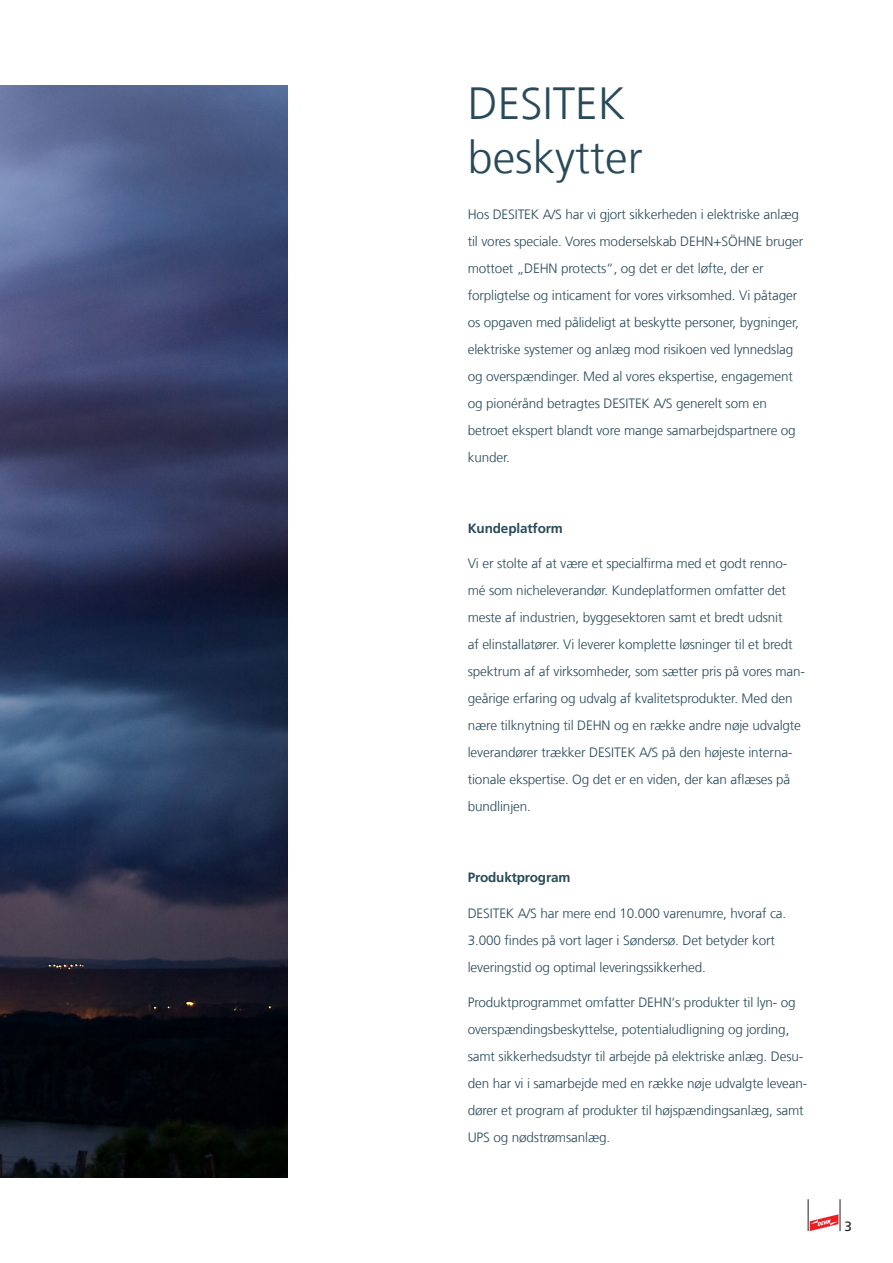
<style>
.page{position:relative;width:893px;height:1263px;background:#fff}
.page>*{position:absolute;margin:0;border:0;box-sizing:border-box;transform-origin:0 0}
.Headline_45_30pt_Ant{font:300 45px "Frutiger LT Com";color:#294a59}
.Copy_45_9pt_antrazit{font:300 13.5px/27px "Frutiger LT Com";letter-spacing:-.01em;color:#294a59}
.Headline_65_Bold_9pt{font:700 13.5px "Frutiger LT Com";letter-spacing:-.01em;color:#294a59}
.t1{font:13.5px "Frutiger";color:#231f20}
</style>
<div class="page">
<img style="left:0;top:85px;width:287px;height:1093px">
<svg style="left:810px;top:1214px;width:28px;height:17px"></svg>
<hr style="left:808px;top:1199px;width:1px;height:32px;background:#231f20">
<hr style="left:840px;top:1199px;width:1px;height:32px;background:#231f20">
<p class="Headline_45_30pt_Ant" style="left:468px;top:77px;width:159px">DESITEK</p>
<p class="Headline_45_30pt_Ant" style="left:468px;top:131px;width:176px">beskytter</p>
<p class="Copy_45_9pt_antrazit" style="left:468px;top:200px;width:337px">Hos DESITEK A/S har vi gjort sikkerheden i elektriske anlæg til vores speciale. Vores moderselskab DEHN+SÖHNE bruger mottoet „DEHN protects“, og det er det løfte, der er forpligtelse og inticament for vores virksomhed. Vi påtager os opgaven med pålideligt at beskytte personer, bygninger, elektriske systemer og anlæg mod risikoen ved lynnedslag og overspændinger. Med al vores ekspertise, engagement og pionérånd betragtes DESITEK A/S generelt som en betroet ekspert blandt vore mange samarbejdspartnere og kunder.</p>
<p class="Headline_65_Bold_9pt" style="left:468px;top:520px;width:97px">Kundeplatform</p>
<p class="Copy_45_9pt_antrazit" style="left:468px;top:550px;width:339px">Vi er stolte af at være et specialfirma med et godt renno&shy;mé som nicheleverandør. Kundeplatformen omfatter det meste af industrien, byggesektoren samt et bredt udsnit<br>af elinstallatører. Vi leverer komplette løsninger til et bredt spektrum af af virksomheder, som sætter pris på vores man&shy;geårige erfaring og udvalg af kvalitetsprodukter. Med den nære tilknytning til DEHN og en række andre nøje udvalgte leverandører trækker DESITEK A/S på den højeste interna&shy;tionale ekspertise. Og det er en viden, der kan aflæses på bundlinjen.</p>
<p class="Headline_65_Bold_9pt" style="left:468px;top:869px;width:104px">Produktprogram</p>
<p class="Copy_45_9pt_antrazit" style="left:468px;top:899px;width:320px">DESITEK A/S har mere end 10.000 varenumre, hvoraf ca.<br>3.000 findes på vort lager i Søndersø. Det betyder kort leveringstid og optimal leveringssikkerhed.</p>
<p class="Copy_45_9pt_antrazit" style="left:468px;top:989px;width:341px">Produktprogrammet omfatter DEHN‘s produkter til lyn- og overspændingsbeskyttelse, potentialudligning og jording, samt sikkerhedsudstyr til arbejde på elektriske anlæg. Desu&shy;den har vi i samarbejde med en række nøje udvalgte levean&shy;dører et program af produkter til højspændingsanlæg, samt UPS og nødstrømsanlæg.</p>
<p class="t1" style="left:844px;top:1218px;width:9px">3</p>
</div>
